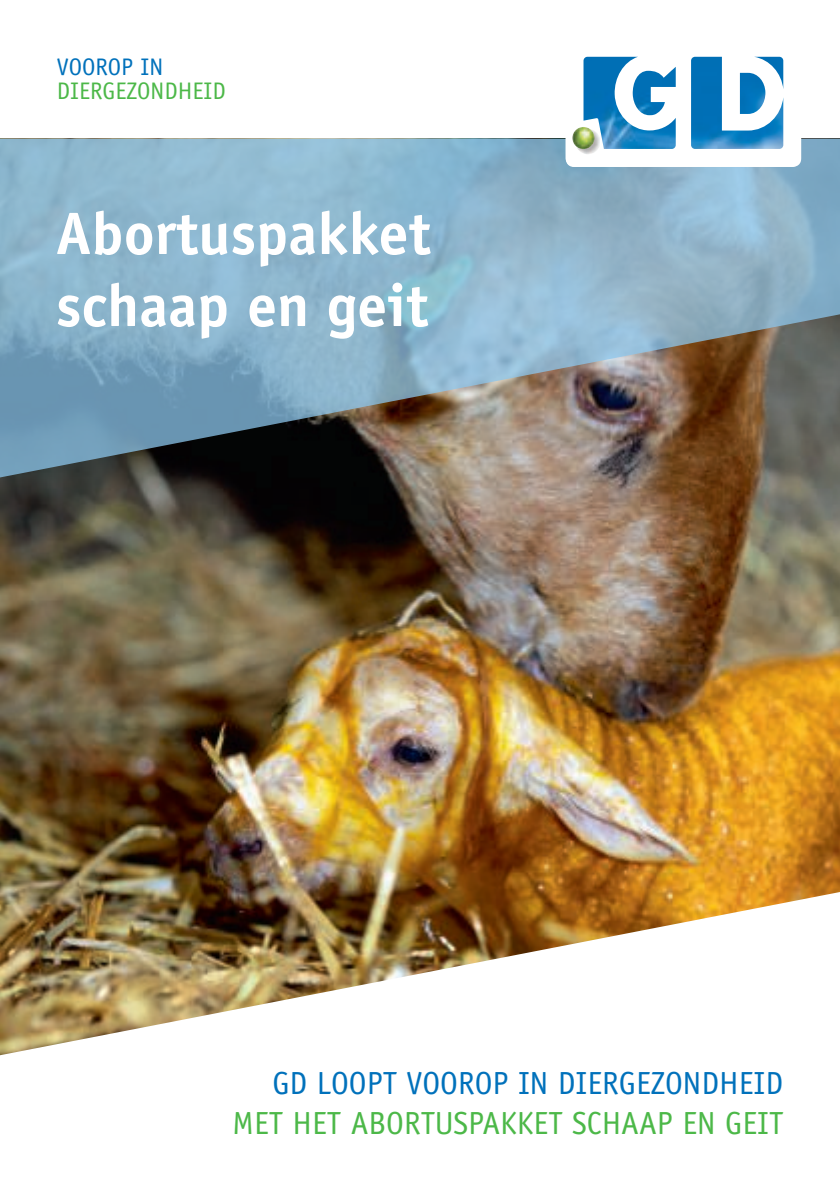
<style>
.page{position:relative;width:840px;height:1191px;background:#fff}
.page>*{position:absolute;margin:0;border:0;box-sizing:border-box;transform-origin:0 0}
.t1{font:700 60px/72px "Officina Sans";color:#fff}
.t2{font:32px "Officina Sans";color:#4cb848}
.t3{font:32px "Officina Sans";color:#0071bb}
.t4{font:24px "Officina Sans";color:#4cb848}
.t5{font:24px "Officina Sans";color:#0071bb}
</style>
<div class="page">
<img style="left:0;top:477px;width:839px;height:412px">
<svg style="left:0;top:139px;width:839px;height:338px;background:#819cab"></svg>
<img style="left:0;top:889px;width:839px;height:167px">
<svg style="left:565px;top:56px;width:235px;height:111px"></svg>
<img style="left:583px;top:57px;width:199px;height:92px">
<img style="left:575px;top:129px;width:24px;height:25px">
<img style="left:572px;top:127px;width:22px;height:22px;border-radius:11px">
<p class="t5" style="left:57px;top:53px;width:108px">VOOROP IN</p>
<p class="t4" style="left:57px;top:77px;width:170px">DIERGEZONDHEID</p>
<h1 class="t1" style="left:56px;top:197px;width:376px">Abortuspakket schaap en geit</h1>
<p class="t3" style="left:272px;top:1064px;width:512px">GD LOOPT VOOROP IN DIERGEZONDHEID</p>
<p class="t2" style="left:232px;top:1104px;width:551px">MET HET ABORTUSPAKKET SCHAAP EN GEIT</p>
</div>
